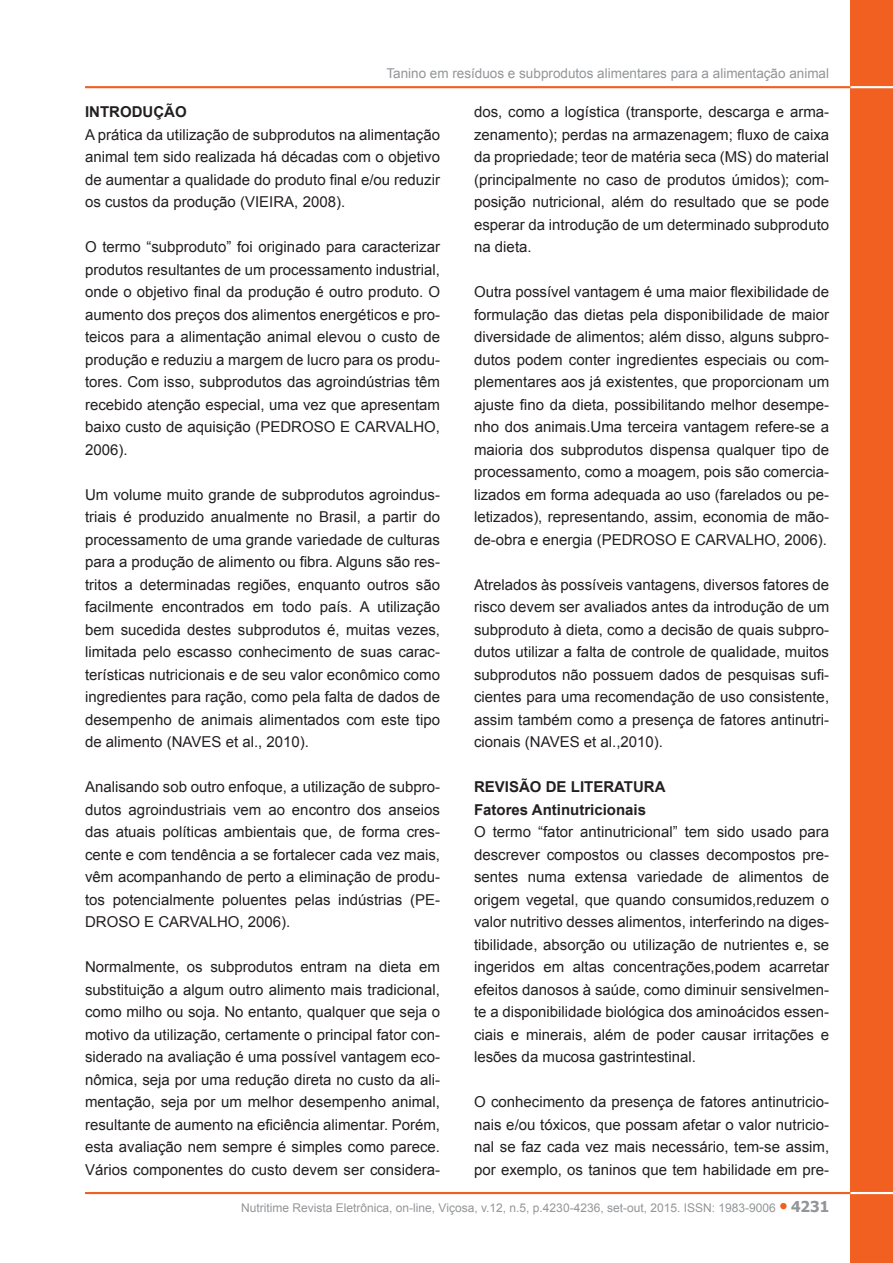
<style>
.page{position:relative;width:893px;height:1263px;background:#fff}
.page>*{position:absolute;margin:0;border:0;box-sizing:border-box;transform-origin:0 0}
.Corpo{font:15px/22.5px "Arial";color:#231f20;text-align:justify}
.Títulos{font:700 15px "Arial";color:#231f20}
.t1{font:13.5px "Arial";color:#939598}
.t2{font:12px "Arial";color:#939598}
.s1{font-family:"Tahoma";font-weight:700;font-size:15px}
</style>
<div class="page">
<div style="left:780px;top:1203px;width:7px;height:6px;background:#f26021;border-radius:50%"></div>
<div style="left:850px;top:0;width:43px;height:1263px;background:#f26021"></div>
<hr style="left:837px;top:1192px;width:56px;height:2px;background:#fff">
<hr style="left:85px;top:1192px;width:765px;height:2px;background:#f26021">
<hr style="left:837px;top:86px;width:56px;height:2px;background:#fff">
<hr style="left:85px;top:86px;width:765px;height:2px;background:#f26021">
<p class="t1" style="left:386px;top:64px;width:444px">Tanino em resíduos e subprodutos alimentares para a alimentação animal</p>
<p class="Títulos" style="left:85px;top:102px;width:103px">INTRODUÇÃO</p>
<p class="Corpo" style="left:85px;top:123px;width:357px">A prática da utilização de subprodutos na alimentação animal tem sido realizada há décadas com o objetivo de aumentar a qualidade do produto final e/ou reduzir os custos da produção (VIEIRA, 2008).</p>
<p class="Corpo" style="left:85px;top:236px;width:357px">O termo “subproduto” foi originado para caracterizar produtos resultantes de um processamento industrial, onde o objetivo final da produção é outro produto. O aumento dos preços dos alimentos energéticos e pro&shy;teicos para a alimentação animal elevou o custo de produção e reduziu a margem de lucro para os produ&shy;tores. Com isso, subprodutos das agroindústrias têm recebido atenção especial, uma vez que apresentam baixo custo de aquisição (PEDROSO E CARVALHO, 2006).</p>
<p class="Corpo" style="left:85px;top:483px;width:357px">Um volume muito grande de subprodutos agroindus&shy;triais é produzido anualmente no Brasil, a partir do processamento de uma grande variedade de culturas para a produção de alimento ou fibra. Alguns são res&shy;tritos a determinadas regiões, enquanto outros são facilmente encontrados em todo país. A utilização bem sucedida destes subprodutos é, muitas vezes, limitada pelo escasso conhecimento de suas carac&shy;terísticas nutricionais e de seu valor econômico como ingredientes para ração, como pela falta de dados de desempenho de animais alimentados com este tipo de alimento (NAVES et al., 2010).</p>
<p class="Corpo" style="left:85px;top:776px;width:357px">Analisando sob outro enfoque, a utilização de subpro&shy;dutos agroindustriais vem ao encontro dos anseios das atuais políticas ambientais que, de forma cres&shy;cente e com tendência a se fortalecer cada vez mais, vêm acompanhando de perto a eliminação de produ&shy;tos potencialmente poluentes pelas indústrias (PE-DROSO E CARVALHO, 2006).</p>
<p class="Corpo" style="left:85px;top:956px;width:357px">Normalmente, os subprodutos entram na dieta em substituição a algum outro alimento mais tradicional, como milho ou soja. No entanto, qualquer que seja o motivo da utilização, certamente o principal fator con&shy;siderado na avaliação é uma possível vantagem eco&shy;nômica, seja por uma redução direta no custo da ali&shy;mentação, seja por um melhor desempenho animal, resultante de aumento na eficiência alimentar. Porém, esta avaliação nem sempre é simples como parece.<br>Vários componentes do custo devem ser considera-</p>
<p class="Corpo" style="left:474px;top:101px;width:357px">dos, como a logística (transporte, descarga e arma&shy;zenamento); perdas na armazenagem; fluxo de caixa da propriedade; teor de matéria seca (MS) do material (principalmente no caso de produtos úmidos); com&shy;posição nutricional, além do resultado que se pode esperar da introdução de um determinado subproduto na dieta.</p>
<p class="Corpo" style="left:474px;top:281px;width:357px">Outra possível vantagem é uma maior flexibilidade de formulação das dietas pela disponibilidade de maior diversidade de alimentos; além disso, alguns subpro&shy;dutos podem conter ingredientes especiais ou com&shy;plementares aos já existentes, que proporcionam um ajuste fino da dieta, possibilitando melhor desempe&shy;nho dos animais.Uma terceira vantagem refere-se a maioria dos subprodutos dispensa qualquer tipo de processamento, como a moagem, pois são comercia&shy;lizados em forma adequada ao uso (farelados ou pe&shy;letizados), representando, assim, economia de mão&shy;de-obra e energia (PEDROSO E CARVALHO, 2006).</p>
<p class="Corpo" style="left:474px;top:573px;width:357px">Atrelados às possíveis vantagens, diversos fatores de risco devem ser avaliados antes da introdução de um subproduto à dieta, como a decisão de quais subpro&shy;dutos utilizar a falta de controle de qualidade, muitos subprodutos não possuem dados de pesquisas sufi&shy;cientes para uma recomendação de uso consistente, assim também como a presença de fatores antinutri&shy;cionais (NAVES et al.,2010).</p>
<p class="Títulos" style="left:474px;top:777px;width:193px">REVISÃO DE LITERATURA</p>
<p class="Títulos" style="left:474px;top:799px;width:173px">Fatores Antinutricionais</p>
<p class="Corpo" style="left:474px;top:821px;width:357px">O termo “fator antinutricional” tem sido usado para descrever compostos ou classes decompostos pre&shy;sentes numa extensa variedade de alimentos de origem vegetal, que quando consumidos,reduzem o valor nutritivo desses alimentos, interferindo na diges&shy;tibilidade, absorção ou utilização de nutrientes e, se ingeridos em altas concentrações,podem acarretar efeitos danosos à saúde, como diminuir sensivelmen&shy;te a disponibilidade biológica dos aminoácidos essen&shy;ciais e minerais, além de poder causar irritações e lesões da mucosa gastrintestinal.</p>
<p class="Corpo" style="left:474px;top:1091px;width:357px">O conhecimento da presença de fatores antinutricio&shy;nais e/ou tóxicos, que possam afetar o valor nutricio&shy;nal se faz cada vez mais necessário, tem-se assim, por exemplo, os taninos que tem habilidade em pre-</p>
<p class="t2" style="left:241px;top:1199px;width:589px">Nutritime Revista Eletrônica, on-line, Viçosa, v.12, n.5, p.4230-4236, set-out, 2015. ISSN: 1983-9006 <span class="s1">4231</span></p>
</div>
